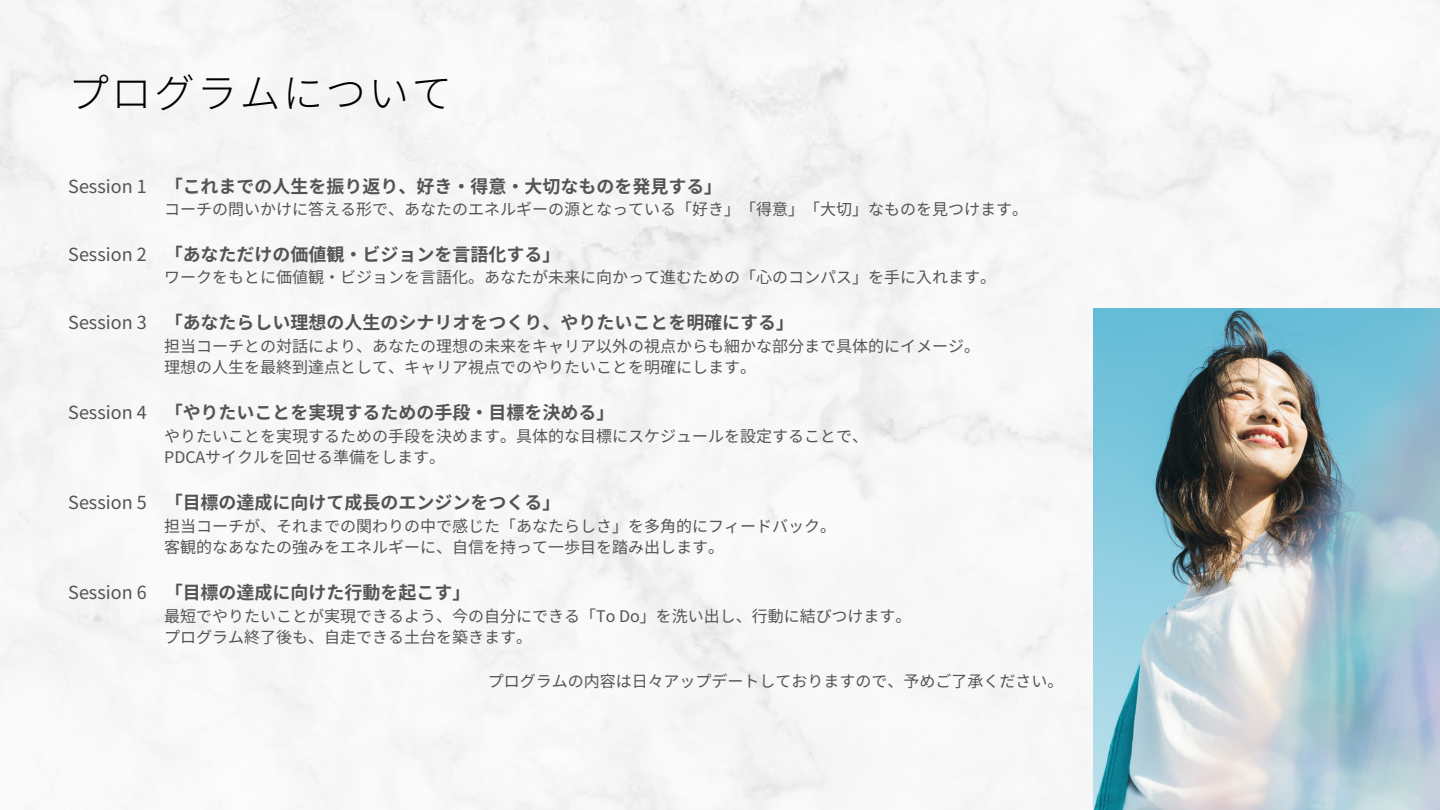
<style>
.page{position:relative;width:1440px;height:810px;background:#fff}
.page>*{position:absolute;margin:0;border:0;box-sizing:border-box;transform-origin:0 0}
.t1{font:300 40.8px "Noto Sans JP";letter-spacing:.05em;color:#000}
.t2{font:700 18px "Noto Sans JP";color:#545454}
.t3{font:16px "Noto Sans JP";color:#545454}
.s1{font-weight:400}
</style>
<div class="page">
<img style="left:0;top:0;width:1440px;height:810px">
<img style="left:1094px;top:309px;width:346px;height:501px">
<p class="t1" style="left:68px;top:60px;width:385px">プログラムについて</p>
<h1 class="t2" style="left:68px;top:172px;width:656px"><span class="s1">Session 1</span> 「これまでの人生を振り返り、好き・得意・大切なものを発見する」</h1>
<p class="t3" style="left:164px;top:197px;width:865px">コーチの問いかけに答える形で、あなたのエネルギーの源となっている「好き」「得意」「大切」なものを見つけます。</p>
<p class="t2" style="left:68px;top:240px;width:494px"><span class="s1">Session 2</span> 「あなただけの価値観・ビジョンを言語化する」</p>
<p class="t3" style="left:164px;top:265px;width:833px">ワークをもとに価値観・ビジョンを言語化。あなたが未来に向かって進むための「心のコンパス」を手に入れます。</p>
<p class="t2" style="left:68px;top:308px;width:727px"><span class="s1">Session 3</span> 「あなたらしい理想の人生のシナリオをつくり、やりたいことを明確にする」</p>
<p class="t3" style="left:164px;top:333px;width:817px">担当コーチとの対話により、あなたの理想の未来をキャリア以外の視点からも細かな部分まで具体的にイメージ。</p>
<p class="t3" style="left:164px;top:355px;width:593px">理想の人生を最終到達点として、キャリア視点でのやりたいことを明確にします。</p>
<p class="t2" style="left:68px;top:398px;width:548px"><span class="s1">Session 4</span> 「やりたいことを実現するための手段・目標を決める」</p>
<p class="t3" style="left:164px;top:423px;width:705px">やりたいことを実現するための手段を決めます。具体的な目標にスケジュールを設定することで、</p>
<p class="t3" style="left:164px;top:445px;width:282px">PDCAサイクルを回せる準備をします。</p>
<p class="t2" style="left:68px;top:488px;width:494px"><span class="s1">Session 5</span> 「目標の達成に向けて成長のエンジンをつくる」</p>
<p class="t3" style="left:164px;top:513px;width:673px">担当コーチが、それまでの関わりの中で感じた「あなたらしさ」を多角的にフィードバック。</p>
<p class="t3" style="left:164px;top:535px;width:561px">客観的なあなたの強みをエネルギーに、自信を持って一歩目を踏み出します。</p>
<p class="t2" style="left:68px;top:578px;width:404px"><span class="s1">Session 6</span> 「目標の達成に向けた行動を起こす」</p>
<p class="t3" style="left:164px;top:603px;width:749px">最短でやりたいことが実現できるよう、今の自分にできる「To Do」を洗い出し、行動に結びつけます。</p>
<p class="t3" style="left:164px;top:625px;width:369px">プログラム終了後も、自走できる土台を築きます。</p>
<p class="t3" style="left:488px;top:668px;width:577px">プログラムの内容は日々アップデートしておりますので、予めご了承ください。</p>
</div>
